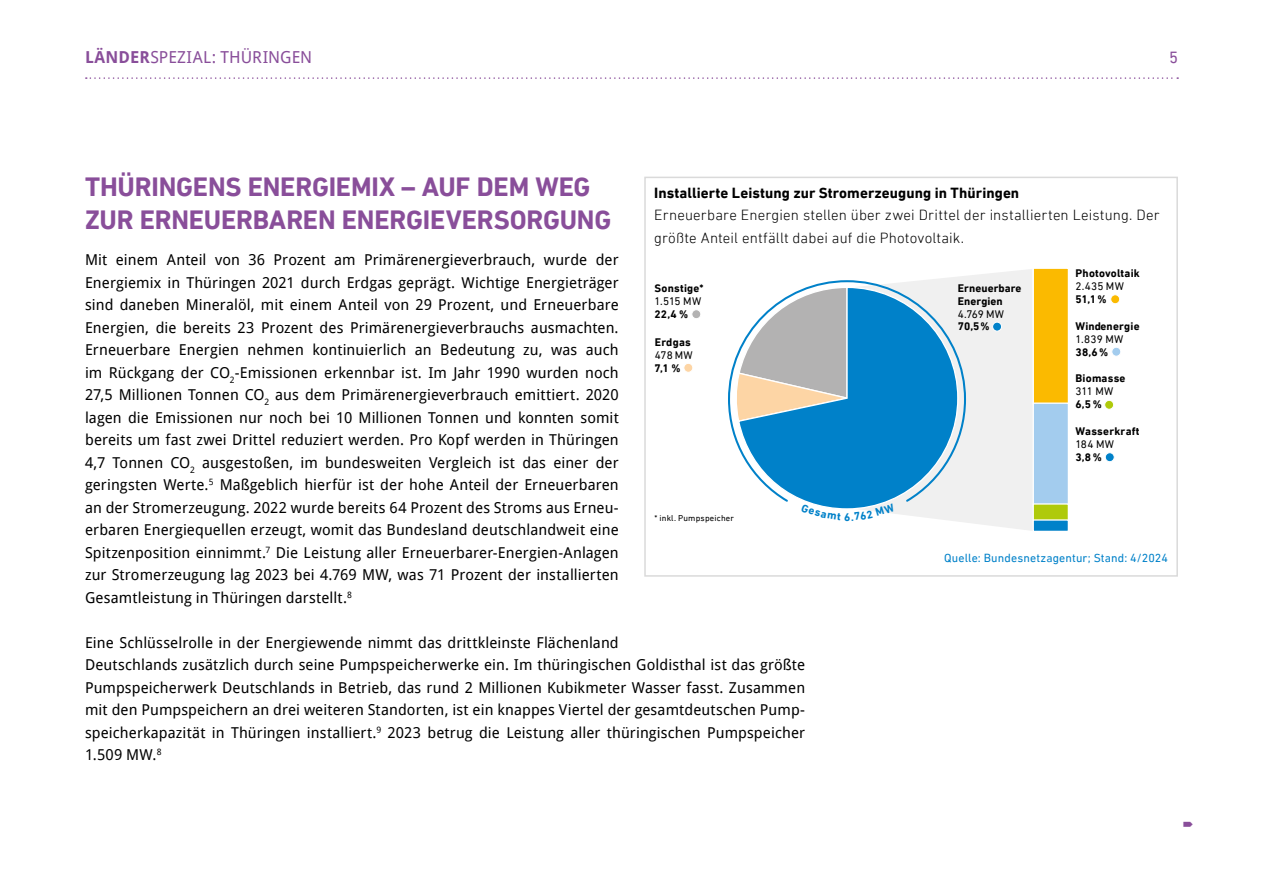
<style>
.page{position:relative;width:1263px;height:893px;background:#fff}
.page>*{position:absolute;margin:0;border:0;box-sizing:border-box;transform-origin:0 0}
.t1{font:700 27px/33px "DIN Next LT Pro";letter-spacing:-.005em;color:#894e9a}
.t2{font:700 18.9px "DIN Next LT Pro";letter-spacing:-.005em;color:#000}
.t3{font:16.5px "Droid Sans";color:#894e9a}
.t4{font:16.5px "DIN Next LT Pro";color:#894e9a}
.t5{font:15px/22.5px "Droid Sans";letter-spacing:.005em;color:#000;text-align:justify}
.t6{font:300 15px/22.5px "DIN Next LT Pro";letter-spacing:.01em;color:#000}
.t7{font:700 15px "DIN Next LT Pro";letter-spacing:.005em;color:#000}
.t8{font:12px "DIN Next LT Pro";letter-spacing:.01em;color:#0081c9}
.t9{font:700 11.25px/12.9px "DIN Next LT Pro";letter-spacing:.02em;color:#000}
.t10{font:11.25px "DIN Next LT Pro";letter-spacing:.015em;color:#000}
.t11{font:700 11.25px "DIN Next LT Pro";color:#0081c9}
.t12{font:8.7px "DIN Next LT Pro";letter-spacing:.02em;color:#000}
.s1{font-weight:700}
</style>
<div class="page">
<svg style="left:86px;top:77px;width:1092px;height:2px"></svg>
<svg style="left:895px;top:269px;width:137px;height:262px;fill:#f0f0f0"></svg>
<div style="left:1033px;top:268px;width:35px;height:136px;background:#fbba00"></div>
<div style="left:1033px;top:268px;width:36px;height:137px;border:1px solid #fff"></div>
<div style="left:1033px;top:403px;width:35px;height:104px;background:#a3ccee"></div>
<div style="left:1033px;top:402px;width:36px;height:105px;border:1px solid #fff"></div>
<div style="left:1033px;top:504px;width:35px;height:20px;background:#afca0b"></div>
<div style="left:1032px;top:503px;width:37px;height:22px;border:1px solid #fff"></div>
<div style="left:1033px;top:520px;width:35px;height:11px;background:#0081c9"></div>
<div style="left:1032px;top:519px;width:37px;height:13px;border:1px solid #fff"></div>
<svg style="left:728px;top:279px;width:239px;height:225px"></svg>
<div style="left:1105px;top:453px;width:9px;height:9px;background:#0081c9;border-radius:50%"></div>
<div style="left:1105px;top:452px;width:10px;height:10px;border:1px solid #fff;border-radius:50%"></div>
<div style="left:1111px;top:295px;width:9px;height:9px;background:#fbba00;border-radius:50%"></div>
<div style="left:1110px;top:294px;width:10px;height:10px;border:1px solid #fff;border-radius:50%"></div>
<div style="left:1105px;top:400px;width:9px;height:9px;background:#afca0b;border-radius:50%"></div>
<div style="left:1104px;top:400px;width:10px;height:10px;border:1px solid #fff;border-radius:50%"></div>
<div style="left:1112px;top:347px;width:9px;height:9px;background:#a3ccee;border-radius:50%"></div>
<div style="left:1111px;top:347px;width:10px;height:10px;border:1px solid #fff;border-radius:50%"></div>
<div style="left:992px;top:322px;width:9px;height:9px;background:#0081c9;border-radius:50%"></div>
<div style="left:992px;top:322px;width:10px;height:10px;border:1px solid #fff;border-radius:50%"></div>
<div style="left:692px;top:310px;width:9px;height:9px;background:#b3b2b2;border-radius:50%"></div>
<div style="left:691px;top:309px;width:10px;height:10px;border:1px solid #fff;border-radius:50%"></div>
<div style="left:684px;top:363px;width:9px;height:9px;background:#fdd5a5;border-radius:50%"></div>
<div style="left:683px;top:363px;width:10px;height:10px;border:1px solid #fff;border-radius:50%"></div>
<div style="left:644px;top:177px;width:534px;height:400px;border:2px solid #dadada"></div>
<svg style="left:801px;top:503px;width:40px;height:6px"></svg>
<svg style="left:852px;top:503px;width:43px;height:11px"></svg>
<p class="t3" style="left:85px;top:46px;width:229px"><span class="s1">LÄNDER</span>SPEZIAL: THÜRINGEN</p>
<p class="t4" style="left:1169px;top:48px;width:10px">5</p>
<h1 class="t1" style="left:85px;top:170px;width:528px">THÜRINGENS ENERGIEMIX – AUF DEM WEG<br>ZUR ERNEUERBAREN ENERGIEVERSORGUNG</h1>
<p class="t5" style="left:85px;top:248px;width:535px">Mit einem Anteil von 36 Prozent am Primärenergieverbrauch, wurde der Energiemix in Thüringen 2021 durch Erdgas geprägt. Wichtige Energieträger sind daneben Mineralöl, mit einem Anteil von 29 Prozent, und Erneuerbare Energien, die bereits 23 Prozent des Primärenergieverbrauchs ausmachten.<br>Erneuerbare Energien nehmen kontinuierlich an Bedeutung zu, was auch im Rückgang der CO<sub>2</sub>-Emissionen erkennbar ist. Im Jahr 1990 wurden noch 27,5 Millionen Tonnen CO<sub>2</sub> aus dem Primärenergieverbrauch emittiert. 2020 lagen die Emissionen nur noch bei 10 Millionen Tonnen und konnten somit bereits um fast zwei Drittel reduziert werden. Pro Kopf werden in Thüringen 4,7 Tonnen CO<sub>2</sub> ausgestoßen, im bundesweiten Vergleich ist das einer der geringsten Werte.<sup>5</sup> Maßgeblich hierfür ist der hohe Anteil der Erneuerbaren an der Stromerzeugung. 2022 wurde bereits 64 Prozent des Stroms aus Erneu&shy;erbaren Energiequellen erzeugt, womit das Bundesland deutschlandweit eine Spitzenposition einnimmt.<sup>7</sup> Die Leistung aller Erneuerbarer-Energien-Anlagen zur Stromerzeugung lag 2023 bei 4.769 MW, was 71 Prozent der installierten Gesamtleistung in Thüringen darstellt.<sup>8</sup></p>
<p class="t5" style="left:85px;top:631px;width:722px;text-align:left">Eine Schlüsselrolle in der Energiewende nimmt das drittkleinste Flächenland<br>Deutschlands zusätzlich durch seine Pumpspeicherwerke ein. Im thüringischen Goldisthal ist das größte Pumpspeicherwerk Deutschlands in Betrieb, das rund 2 Millionen Kubikmeter Wasser fasst. Zusammen mit den Pumpspeichern an drei weiteren Standorten, ist ein knappes Viertel der gesamtdeutschen Pump&shy;speicherkapazität in Thüringen installiert.<sup>9</sup> 2023 betrug die Leistung aller thüringischen Pumpspeicher 1.509 MW.<sup>8</sup></p>
<p class="t7" style="left:654px;top:184px;width:366px">Installierte Leistung zur Stromerzeugung in Thüringen</p>
<p class="t6" style="left:654px;top:204px;width:507px">Erneuerbare Energien stellen über zwei Drittel der installierten Leistung. Der größte Anteil entfällt dabei auf die Photovoltaik.</p>
<p class="t2" style="left:655px;top:201px;width:455px">Installierte Leistung zur Stromerzeugung in Thüringen</p>
<p class="t9" style="left:1075px;top:267px;width:66px">Photovoltaik</p>
<p class="t10" style="left:1075px;top:280px;width:50px">2.435 MW</p>
<p class="t9" style="left:1075px;top:293px;width:33px">51,1 %</p>
<p class="t9" style="left:958px;top:281px;width:65px">Erneuerbare<br>Energien</p>
<p class="t10" style="left:958px;top:307px;width:48px">4.769 MW</p>
<p class="t9" style="left:958px;top:320px;width:33px">70,5%</p>
<p class="t9" style="left:655px;top:282px;width:50px">Sonstige*</p>
<p class="t10" style="left:655px;top:295px;width:48px">1.515 MW</p>
<p class="t9" style="left:655px;top:308px;width:35px">22,4 %</p>
<p class="t9" style="left:655px;top:335px;width:37px">Erdgas</p>
<p class="t10" style="left:655px;top:348px;width:40px">478 MW</p>
<p class="t9" style="left:655px;top:361px;width:28px">7,1 %</p>
<p class="t9" style="left:1075px;top:319px;width:66px">Windenergie</p>
<p class="t10" style="left:1075px;top:332px;width:49px">1.839 MW</p>
<p class="t9" style="left:1075px;top:345px;width:34px">38,6 %</p>
<p class="t9" style="left:1075px;top:372px;width:51px">Biomasse</p>
<p class="t10" style="left:1075px;top:385px;width:39px">311 MW</p>
<p class="t9" style="left:1075px;top:398px;width:28px">6,5 %</p>
<p class="t9" style="left:1075px;top:425px;width:66px">Wasserkraft</p>
<p class="t10" style="left:1075px;top:438px;width:40px">184 MW</p>
<p class="t9" style="left:1075px;top:450px;width:28px">3,8 %</p>
<p class="t11" style="left:844px;top:510px;width:8px">6</p>
<p class="t12" style="left:655px;top:513px;width:81px">* inkl. Pumpspeicher</p>
<p class="t8" style="left:944px;top:551px;width:225px">Quelle: Bundesnetzagentur; Stand: 4/2024</p>
</div>
